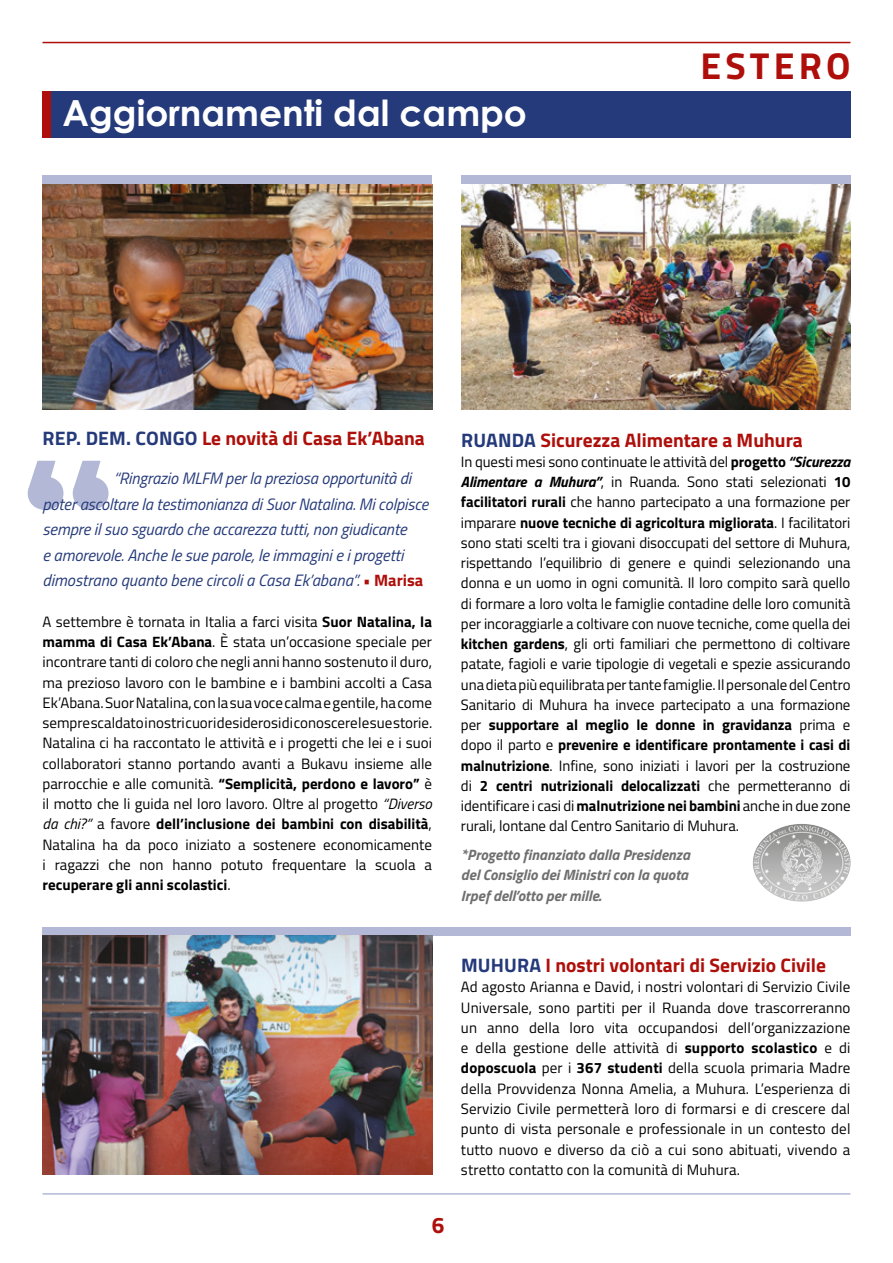
<style>
.page{position:relative;width:893px;height:1263px;background:#fff}
.page>*{position:absolute;margin:0;border:0;box-sizing:border-box;transform-origin:0 0}
.t1{font:700 37.5px "Titillium";letter-spacing:.11em;color:#ae0f0a}
.t2{font:700 36px "Century Gothic";color:#fff}
.t3{font:700 22.5px "Titillium";color:#ae0f0a}
.t4{font:700 19.5px "Titillium";color:#ae0f0a}
.t5{font:italic 16.5px/25.5px "Titillium";letter-spacing:-.005em;color:#253a7a}
.t6{font:15px/20.2px "Titillium";color:#000;text-align:justify}
.t7{font:italic 700 15px/20.2px "Titillium";color:#706f6f}
.s1{color:#253a7a}
.s2{font-weight:700;font-style:normal;color:#ae0f0a}
.s3{font-weight:700}
.s4{font-style:italic}
.s5{font-weight:700;font-style:italic}
</style>
<div class="page">
<svg style="left:28px;top:461px;width:81px;height:49px"></svg>
<div style="left:43px;top:176px;width:389px;height:8px;background:#b2b8d5"></div>
<div style="left:461px;top:176px;width:389px;height:8px;background:#b2b8d5"></div>
<img style="left:43px;top:184px;width:389px;height:225px">
<div style="left:43px;top:927px;width:807px;height:8px;background:#b2b8d5"></div>
<img style="left:43px;top:936px;width:389px;height:239px">
<img style="left:461px;top:184px;width:389px;height:225px">
<div style="left:43px;top:91px;width:807px;height:46px;background:#253a7a"></div>
<div style="left:43px;top:91px;width:8px;height:46px;background:#ae0f0a"></div>
<hr style="left:43px;top:42px;width:807px;height:1px;background:#ae0f0a">
<img style="left:753px;top:824px;width:97px;height:78px">
<hr style="left:43px;top:1193px;width:807px;height:1px;background:#b2b8d5">
<h2 class="t2" style="left:63px;top:85px;width:466px">Aggiornamenti dal campo</h2>
<h1 class="t1" style="left:700px;top:38px;width:151px">ESTERO</h1>
<h3 class="t4" style="left:43px;top:424px;width:384px"><span class="s1">REP. DEM. CONGO</span> Le novità di Casa Ek’Abana</h3>
<p class="t5" style="left:43px;top:465px;width:387px;text-indent:71px">“Ringrazio MLFM per la preziosa opportunità di poter ascoltare la testimonianza di Suor Natalina. Mi colpisce sempre il suo sguardo che accarezza tutti, non giudicante<br>e amorevole. Anche le sue parole, le immagini e i progetti dimostrano quanto bene circoli a Casa Ek’abana”. <span class="s2">• Marisa</span></p>
<p class="t6" style="left:43px;top:611px;width:391px">A settembre è tornata in Italia a farci visita <span class="s3">Suor Natalina, la mamma di Casa Ek’Abana</span>. È stata un’occasione speciale per incontrare tanti di coloro che negli anni hanno sostenuto il duro, ma prezioso lavoro con le bambine e i bambini accolti a Casa Ek’Abana. Suor Natalina, con la sua voce calma e gentile, ha come sempre scaldato i nostri cuori desiderosi di conoscere le sue storie.<br>Natalina ci ha raccontato le attività e i progetti che lei e i suoi collaboratori stanno portando avanti a Bukavu insieme alle parrocchie e alle comunità. <span class="s3">“Semplicità, perdono e lavoro”</span> è il motto che li guida nel loro lavoro. Oltre al progetto <span class="s4">“Diverso da chi?”</span> a favore <span class="s3">dell’inclusione dei bambini con disabilità</span>, Natalina ha da poco iniziato a sostenere economicamente i ragazzi che non hanno potuto frequentare la scuola a <span class="s3">recuperare gli anni scolastici</span>.</p>
<h3 class="t4" style="left:461px;top:425px;width:343px"><span class="s1">RUANDA</span> Sicurezza Alimentare a Muhura</h3>
<p class="t6" style="left:461px;top:451px;width:391px">In questi mesi sono continuate le attività del <span class="s3">progetto</span> <span class="s5">“Sicurezza Alimentare a Muhura”</span>, in Ruanda. Sono stati selezionati <span class="s3">10 facilitatori rurali</span> che hanno partecipato a una formazione per imparare <span class="s3">nuove tecniche di agricoltura migliorata</span>. I facilitatori sono stati scelti tra i giovani disoccupati del settore di Muhura, rispettando l’equilibrio di genere e quindi selezionando una donna e un uomo in ogni comunità. Il loro compito sarà quello di formare a loro volta le famiglie contadine delle loro comunità per incoraggiarle a coltivare con nuove tecniche, come quella dei <span class="s3">kitchen gardens</span>, gli orti familiari che permettono di coltivare patate, fagioli e varie tipologie di vegetali e spezie assicurando una dieta più equilibrata per tante famiglie. Il personale del Centro Sanitario di Muhura ha invece partecipato a una formazione per <span class="s3">supportare al meglio le donne in gravidanza</span> prima e dopo il parto e <span class="s3">prevenire e identificare prontamente i casi di malnutrizione</span>. Infine, sono iniziati i lavori per la costruzione di <span class="s3">2 centri nutrizionali delocalizzati</span> che permetteranno di identificare i casi di <span class="s3">malnutrizione nei bambini</span> anche in due zone rurali, lontane dal Centro Sanitario di Muhura.</p>
<p class="t7" style="left:461px;top:844px;width:231px">*Progetto finanziato dalla Presidenza del Consiglio dei Ministri con la quota<br>Irpef dell’otto per mille.</p>
<h3 class="t3" style="left:432px;top:1208px;width:14px">6</h3>
<h3 class="t4" style="left:461px;top:950px;width:367px"><span class="s1">MUHURA</span> I nostri volontari di Servizio Civile</h3>
<p class="t6" style="left:461px;top:976px;width:391px">Ad agosto Arianna e David, i nostri volontari di Servizio Civile Universale, sono partiti per il Ruanda dove trascorreranno un anno della loro vita occupandosi dell’organizzazione e della gestione delle attività di <span class="s3">supporto scolastico</span> e di <span class="s3">doposcuola</span> per i <span class="s3">367 studenti</span> della scuola primaria Madre della Provvidenza Nonna Amelia, a Muhura. L’esperienza di Servizio Civile permetterà loro di formarsi e di crescere dal punto di vista personale e professionale in un contesto del tutto nuovo e diverso da ciò a cui sono abituati, vivendo a stretto contatto con la comunità di Muhura.</p>
</div>
